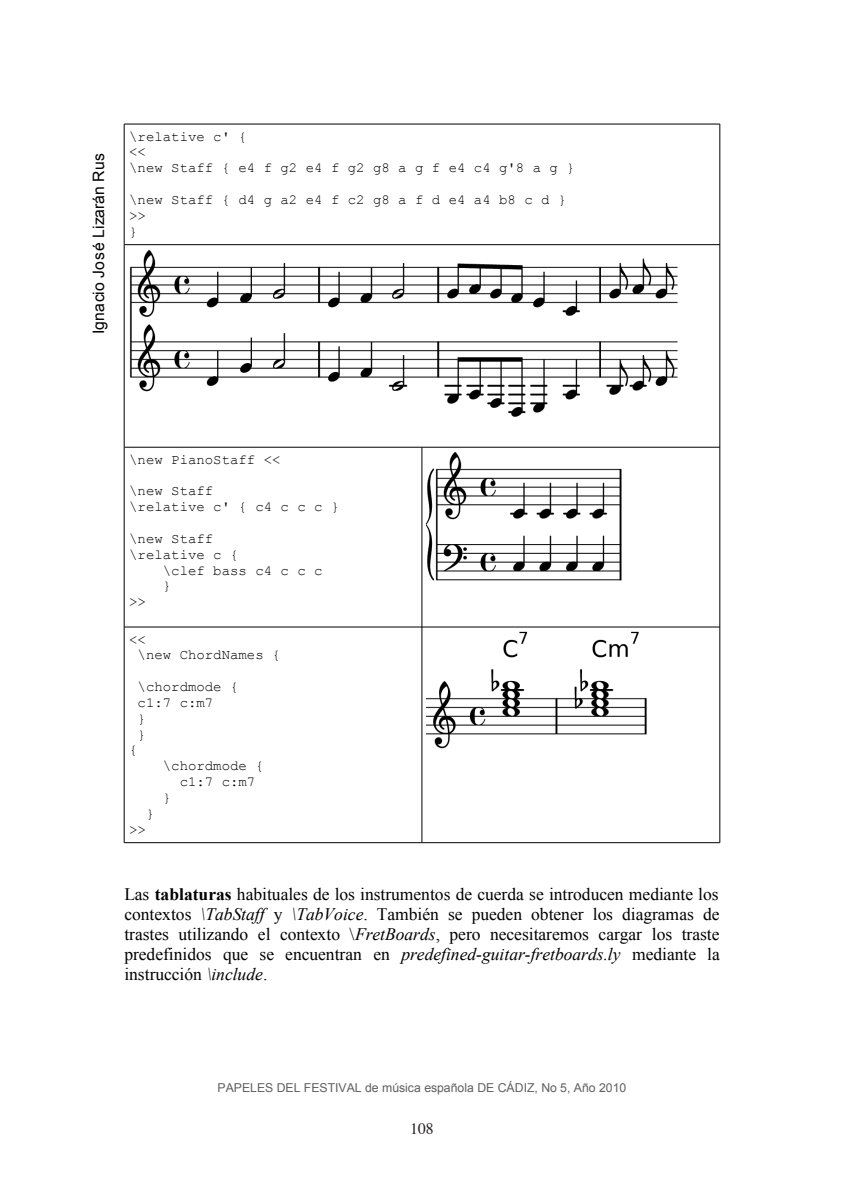
<style>
.page{position:relative;width:844px;height:1191px;background:#fff}
.page>*{position:absolute;margin:0;border:0;box-sizing:border-box;transform-origin:0 0}
.t1{font:17.5px/20.1px "Times New Roman";color:#000;text-align:justify}
.t2{font:15.75px "Arial";letter-spacing:.02em;color:#000}
.t3{font:15.75px "Times";color:#231f20}
.t4{font:14px/15.9px "Courier New";color:#000}
.t5{font:12.25px "Arial";color:#606060}
.s1{font-weight:700}
.s2{font-style:italic}
</style>
<div class="page">
<hr style="left:124px;top:124px;width:595px;height:1px;background:#000">
<hr style="left:124px;top:244px;width:595px;height:1px;background:#000">
<hr style="left:124px;top:447px;width:298px;height:1px;background:#000">
<hr style="left:422px;top:447px;width:297px;height:1px;background:#000">
<hr style="left:124px;top:626px;width:298px;height:1px;background:#000">
<hr style="left:422px;top:626px;width:297px;height:1px;background:#000">
<hr style="left:124px;top:842px;width:298px;height:1px;background:#000">
<hr style="left:422px;top:842px;width:297px;height:1px;background:#000">
<hr style="left:124px;top:124px;width:1px;height:121px;background:#000">
<hr style="left:124px;top:245px;width:1px;height:202px;background:#000">
<hr style="left:124px;top:447px;width:1px;height:180px;background:#000">
<hr style="left:124px;top:627px;width:1px;height:215px;background:#000">
<hr style="left:421px;top:447px;width:1px;height:180px;background:#000">
<hr style="left:421px;top:627px;width:1px;height:215px;background:#000">
<hr style="left:719px;top:124px;width:1px;height:121px;background:#000">
<hr style="left:719px;top:245px;width:1px;height:202px;background:#000">
<hr style="left:719px;top:447px;width:1px;height:180px;background:#000">
<hr style="left:719px;top:627px;width:1px;height:215px;background:#000">
<img style="left:129px;top:249px;width:548px;height:168px">
<img style="left:426px;top:452px;width:195px;height:129px">
<img style="left:426px;top:632px;width:221px;height:117px">
<p class="t2" style="left:90px;top:334px;width:183px;rotate:-90deg">Ignacio José Lizarán Rus</p>
<p class="t4" style="left:129px;top:130px;width:447px">\relative c' {<br>&lt;&lt;<br>\new Staff { e4 f g2 e4 f g2 g8 a g f e4 c4 g'8 a g }</p>
<p class="t4" style="left:129px;top:193px;width:438px">\new Staff { d4 g a2 e4 f c2 g8 a f d e4 a4 b8 c d } &gt;&gt;<br>}</p>
<p class="t4" style="left:129px;top:453px;width:153px">\new PianoStaff &lt;&lt;</p>
<p class="t4" style="left:129px;top:484px;width:212px">\new Staff<br>\relative c' { c4 c c c }</p>
<p class="t4" style="left:129px;top:532px;width:85px">\new Staff</p>
<p class="t4" style="left:129px;top:548px;width:111px">\relative c {</p>
<p class="t4" style="left:163px;top:564px;width:161px">\clef bass c4 c c c</p>
<p class="t4" style="left:163px;top:579px;width:10px">}</p>
<p class="t4" style="left:129px;top:595px;width:18px">&gt;&gt;</p>
<p class="t4" style="left:138px;top:633px;width:144px;text-indent:-8px">&lt;&lt;<br>\new ChordNames {</p>
<p class="t4" style="left:138px;top:680px;width:102px">\chordmode { c1:7 c:m7<br>}<br>}</p>
<p class="t4" style="left:129px;top:743px;width:10px">{</p>
<p class="t4" style="left:163px;top:759px;width:102px">\chordmode {</p>
<p class="t4" style="left:180px;top:775px;width:77px">c1:7 c:m7</p>
<p class="t4" style="left:163px;top:791px;width:10px">}</p>
<p class="t4" style="left:129px;top:807px;width:27px;text-indent:17px">} &gt;&gt;</p>
<p class="t1" style="left:124px;top:883px;width:597px">Las <span class="s1">tablaturas</span> habituales de los instrumentos de cuerda se introducen mediante los contextos <span class="s2">\TabStaff</span> y <span class="s2">\TabVoice</span>. También se pueden obtener los diagramas de trastes utilizando el contexto \<span class="s2">FretBoards</span>, pero necesitaremos cargar los traste predefinidos que se encuentran en <span class="s2">predefined-guitar-fretboards.ly</span> mediante la instrucción <span class="s2">\include</span>.</p>
<p class="t5" style="left:217px;top:1080px;width:410px">PAPELES DEL FESTIVAL de música española DE CÁDIZ, No 5, Año 2010</p>
<p class="t3" style="left:410px;top:1113px;width:25px">108</p>
</div>
